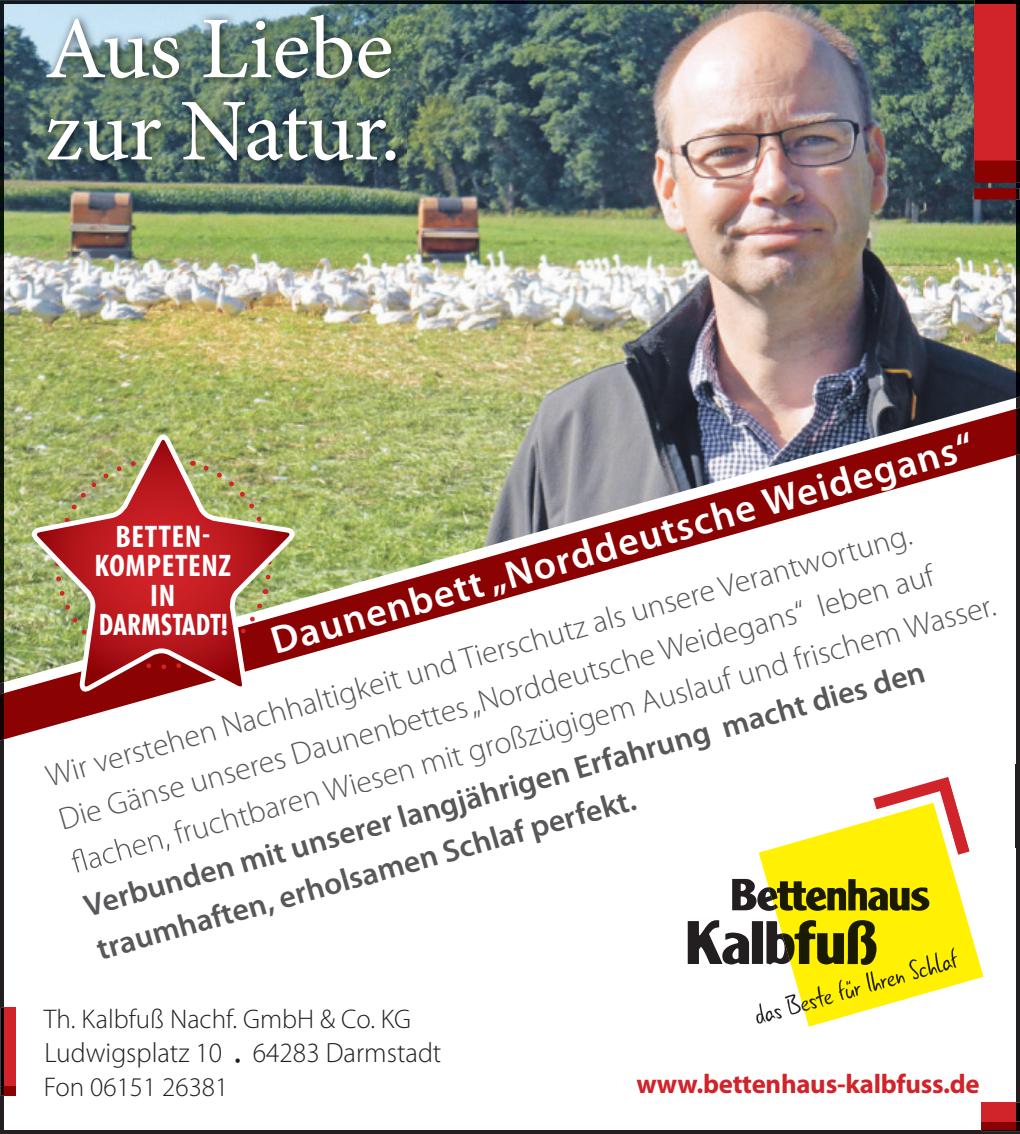
<style>
.page{position:relative;width:1020px;height:1134px;background:#fff}
.page>*{position:absolute;margin:0;border:0;box-sizing:border-box;transform-origin:0 0}
.t1{font:88px/82.4px "Minion Pro";letter-spacing:-.01em;color:#fff}
.t2{font:600 39.2px "Myriad Pro";color:#fff}
.t3{font:300 31.2px "Myriad Pro";color:#57585a}
.t4{font:600 31.2px/44.4px "Myriad Pro";color:#57585a}
.t5{font:700 condensed 31.2px "Myriad Pro";letter-spacing:.02em;color:#fff}
.t6{font:300 28px "Myriad Pro";color:#231f20}
.t7{font:700 condensed 28px "Futura LT";color:#fff;scale:.95 1}
.t8{font:300 27.2px "Myriad Pro";color:#231f20}
.t9{font:700 27.2px "Myriad Pro";letter-spacing:-.01em;color:#d1232a}
.s1{font-weight:600}
</style>
<div class="page">
<img style="left:1px;top:0;width:1018px;height:1121px">
<h1 class="t1" style="left:45px;top:6px;width:357px">Aus Liebe zur Natur.</h1>
<p class="t2" style="left:268px;top:630px;width:729px;rotate:-16deg">Daunenbett „Norddeutsche Weidegans“</p>
<p class="t5" style="left:115px;top:518px;width:43px">BET</p>
<p class="t5" style="left:94px;top:547px;width:138px">KOMPETENZ</p>
<p class="t5" style="left:150px;top:576px;width:27px">IN</p>
<p class="t7" style="left:99px;top:613px;width:137px">DARMSTADT!</p>
<p class="t3" style="left:45px;top:769px;width:898px;rotate:-16deg">Wir verstehen Nachhaltigkeit und Tierschutz als unsere Verantwortung.</p>
<p class="t3" style="left:57px;top:812px;width:908px;rotate:-16deg">Die Gänse unseres Daunenbettes„Norddeutsche Weidegans“ leben auf</p>
<p class="t3" style="left:172px;top:826px;width:852px;rotate:-16deg">fruchtbaren Wiesen mit großzügigem Auslauf und frischem Wasser.</p>
<p class="t4" style="left:80px;top:890px;width:873px;rotate:-16deg">Verbunden mit unserer langjährigen Erfahrung macht dies den traumhaften, erholsamen Schlaf perfekt.</p>
<p class="t8" style="left:44px;top:1003px;width:368px">Th. Kalbfuß Nachf. GmbH &amp; Co. KG</p>
<p class="t6" style="left:44px;top:1043px;width:398px">Ludwigsplatz 10 <span class="s1">·</span> 64283 Darmstadt</p>
<p class="t8" style="left:44px;top:1070px;width:186px">Fon 06151 26381</p>
<p class="t9" style="left:636px;top:1067px;width:345px">www.bettenhaus-kalbfuss.de</p>
</div>
